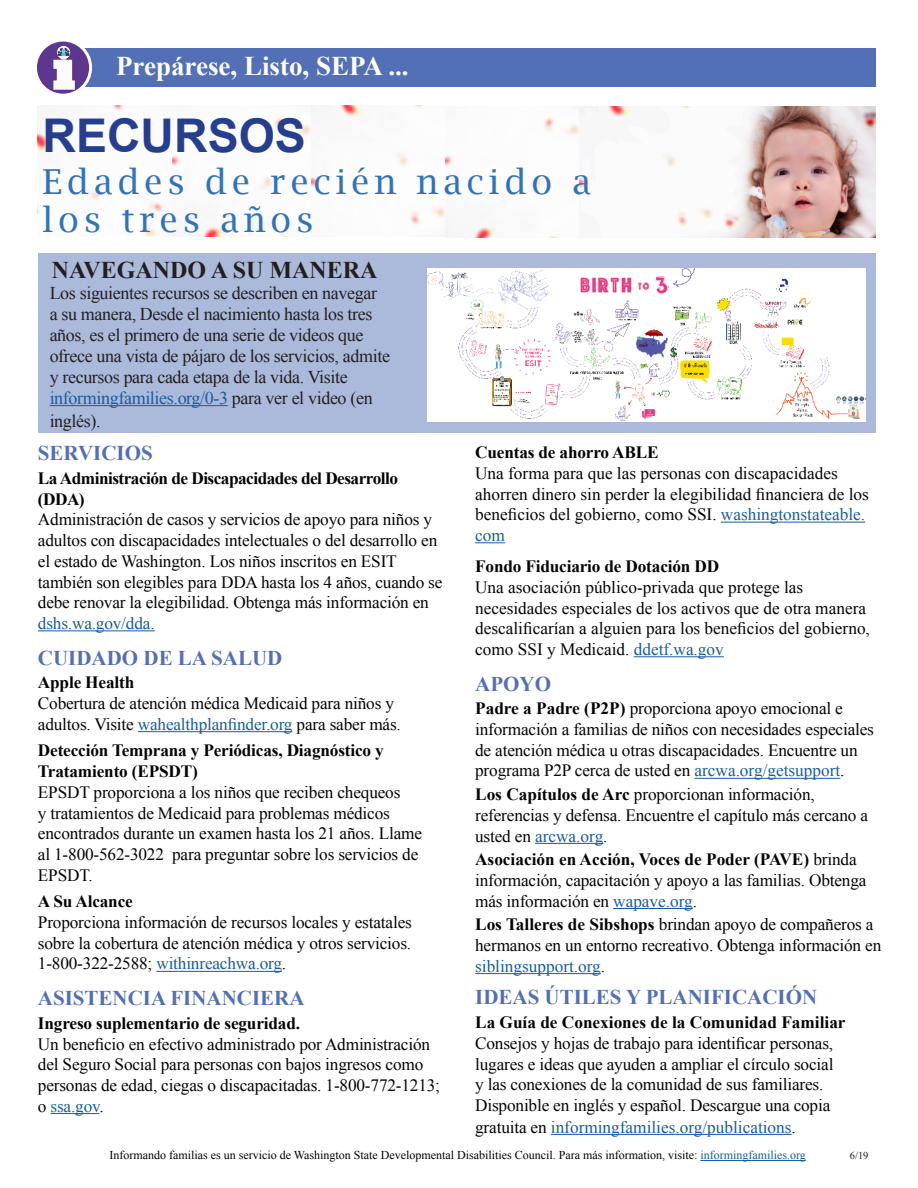
<style>
.page{position:relative;width:918px;height:1188px;background:#fff}
.page>*{position:absolute;margin:0;border:0;box-sizing:border-box;transform-origin:0 0}
.t1{font:700 46.5px "Arial";color:#253f8e}
.t2{font:34.5px/37.5px "Lucida Bright";letter-spacing:.14em;color:#3073ba}
.t3{font:700 27px "Times New Roman";color:#fff}
.t4{font:700 24px "Times New Roman";color:#231f20}
.t5{font:700 21px "Times New Roman";color:#5370b6}
.t6{font:18px/21px "Times New Roman";letter-spacing:-.02em;color:#231f20}
.t7{font:17.25px/20.7px "Times New Roman";letter-spacing:-.01em;color:#040503}
.t8{font:700 17.25px/20.7px "Times New Roman";letter-spacing:-.01em;color:#040503}
.t9{font:700 17.25px/20.7px "Times New Roman";letter-spacing:-.03em;color:#040503}
.t10{font:12px "Times New Roman";color:#000}
.t11{font:10.5px "Times New Roman";color:#231f20}
.s1{color:#175d9e}
.s2{font-weight:700}
</style>
<div class="page">
<img style="left:38px;top:106px;width:135px;height:131px">
<img style="left:173px;top:106px;width:703px;height:131px">
<div style="left:38px;top:254px;width:838px;height:180px;background:#abb9db"></div>
<div style="left:53px;top:48px;width:823px;height:39px;background:#5370b6"></div>
<svg style="left:35px;top:40px;width:56px;height:55px"></svg>
<div style="left:34px;top:39px;width:58px;height:58px;border:3px solid #fff;border-radius:50%"></div>
<img style="left:43px;top:45px;width:38px;height:45px">
<hr style="left:700px;top:1160px;width:106px;height:1px;background:#175d9e">
<hr style="left:38px;top:630px;width:117px;height:1px;background:#175d9e">
<hr style="left:138px;top:731px;width:154px;height:1px;background:#175d9e">
<hr style="left:156px;top:971px;width:126px;height:1px;background:#175d9e">
<hr style="left:51px;top:1113px;width:48px;height:1px;background:#175d9e">
<hr style="left:721px;top:522px;width:144px;height:1px;background:#175d9e">
<hr style="left:475px;top:542px;width:30px;height:1px;background:#175d9e">
<hr style="left:634px;top:656px;width:90px;height:1px;background:#175d9e">
<hr style="left:695px;top:778px;width:145px;height:1px;background:#175d9e">
<hr style="left:535px;top:843px;width:68px;height:1px;background:#175d9e">
<hr style="left:613px;top:908px;width:80px;height:1px;background:#175d9e">
<hr style="left:475px;top:973px;width:126px;height:1px;background:#175d9e">
<hr style="left:551px;top:1134px;width:241px;height:1px;background:#175d9e">
<img style="left:428px;top:268px;width:438px;height:154px">
<hr style="left:50px;top:405px;width:178px;height:1px;background:#175d9e">
<p class="t3" style="left:116px;top:48px;width:294px">Prepárese, Listo, SEPA ...</p>
<p class="t1" style="left:42px;top:105px;width:265px">RECURSOS</p>
<p class="t2" style="left:42px;top:163px;width:550px">Edades de recién nacido a los tres años</p>
<p class="t4" style="left:52px;top:253px;width:327px">NAVEGANDO A SU MANERA</p>
<p class="t6" style="left:50px;top:282px;width:342px">Los siguientes recursos se describen en navegar<br>a su manera, Desde el nacimiento hasta los tres años, es el primero de una serie de videos que ofrece una vista de pájaro de los servicios, admite y recursos para cada etapa de la vida. Visite <span class="s1">informingfamilies.org/0-3</span> para ver el video (en</p>
<p class="t6" style="left:50px;top:410px;width:52px">inglés).</p>
<p class="t5" style="left:38px;top:439px;width:116px">SERVICIOS</p>
<p class="t9" style="left:38px;top:468px;width:362px">La Administración de Discapacidades del Desarrollo (DDA)</p>
<p class="t7" style="left:38px;top:509px;width:406px">Administración de casos y servicios de apoyo para niños y adultos con discapacidades intelectuales o del desarrollo en el estado de Washington. Los niños inscritos en ESIT también son elegibles para DDA hasta los 4 años, cuando se debe renovar la elegibilidad. Obtenga más información en <span class="s1">dshs.wa.gov/dda.</span></p>
<p class="t5" style="left:38px;top:643px;width:246px">CUIDADO DE LA SALUD</p>
<p class="t8" style="left:38px;top:672px;width:98px">Apple Health</p>
<p class="t7" style="left:38px;top:693px;width:365px">Cobertura de atención médica Medicaid para niños y adultos. Visite <span class="s1">wahealthplanfinder.org</span> para saber más.</p>
<p class="t8" style="left:38px;top:740px;width:347px">Detección Temprana y Periódicas, Diagnóstico y<br>Tratamiento (EPSDT)</p>
<p class="t7" style="left:38px;top:782px;width:386px">EPSDT proporciona a los niños que reciben chequeos<br>y tratamientos de Medicaid para problemas médicos encontrados durante un examen hasta los 21 años. Llame al 1-800-562-3022 para preguntar sobre los servicios de EPSDT.</p>
<p class="t8" style="left:38px;top:891px;width:96px">A Su Alcance</p>
<p class="t7" style="left:38px;top:912px;width:375px;text-align:justify">Proporciona información de recursos locales y estatales sobre la cobertura de atención médica y otros servicios.<br>1-800-322-2588; <span class="s1">withinreachwa.org</span>.</p>
<p class="t5" style="left:38px;top:984px;width:268px">ASISTENCIA FINANCIERA</p>
<p class="t7" style="left:38px;top:1013px;width:404px"><span class="s2">Ingreso suplementario de seguridad.<br></span>Un beneficio en efectivo administrado por Administración del Seguro Social para personas con bajos ingresos como personas de edad, ciegas o discapacitadas. 1-800-772-1213; o <span class="s1">ssa.gov</span>.</p>
<p class="t7" style="left:475px;top:442px;width:395px"><span class="s2">Cuentas de ahorro ABLE<br></span>Una forma para que las personas con discapacidades ahorren dinero sin perder la elegibilidad financiera de los beneficios del gobierno, como SSI. <span class="s1">washingtonstateable. com</span></p>
<p class="t8" style="left:475px;top:556px;width:246px">Fondo Fiduciario de Dotación DD</p>
<p class="t7" style="left:475px;top:576px;width:396px">Una asociación público-privada que protege las necesidades especiales de los activos que de otra manera descalificarían a alguien para los beneficios del gobierno, como SSI y Medicaid. <span class="s1">ddetf.wa.gov</span></p>
<p class="t5" style="left:475px;top:669px;width:77px">APOYO</p>
<p class="t7" style="left:475px;top:698px;width:400px"><span class="s2">Padre a Padre (P2P)</span> proporciona apoyo emocional e información a familias de niños con necesidades especiales de atención médica u otras discapacidades. Encuentre un programa P2P cerca de usted en <span class="s1">arcwa.org/getsupport</span>.</p>
<p class="t7" style="left:475px;top:784px;width:394px"><span class="s2">Los Capítulos de Arc</span> proporcionan información, referencias y defensa. Encuentre el capítulo más cercano a usted en <span class="s1">arcwa.org</span>.</p>
<p class="t7" style="left:475px;top:849px;width:393px"><span class="s2">Asociación en Acción, Voces de Poder (PAVE)</span> brinda información, capacitación y apoyo a las familias. Obtenga más información en <span class="s1">wapave.org</span>.</p>
<p class="t7" style="left:475px;top:914px;width:408px"><span class="s2">Los Talleres de Sibshops</span> brindan apoyo de compañeros a hermanos en un entorno recreativo. Obtenga información en <span class="s1">siblingsupport.org</span>.</p>
<p class="t5" style="left:475px;top:983px;width:344px">IDEAS ÚTILES Y PLANIFICACIÓN</p>
<p class="t8" style="left:475px;top:1012px;width:372px">La Guía de Conexiones de la Comunidad Familiar</p>
<p class="t7" style="left:475px;top:1032px;width:360px">Consejos y hojas de trabajo para identificar personas, lugares e ideas que ayuden a ampliar el círculo social y las conexiones de la comunidad de sus familiares.<br>Disponible en inglés y español. Descargue una copia gratuita en <span class="s1">informingfamilies.org/publications</span>.</p>
<p class="t10" style="left:110px;top:1147px;width:698px">Informando familias es un servicio de Washington State Developmental Disabilities Council. Para más information, visite: <span class="s1">informingfamilies.org</span></p>
<p class="t11" style="left:850px;top:1149px;width:20px">6/19</p>
</div>
